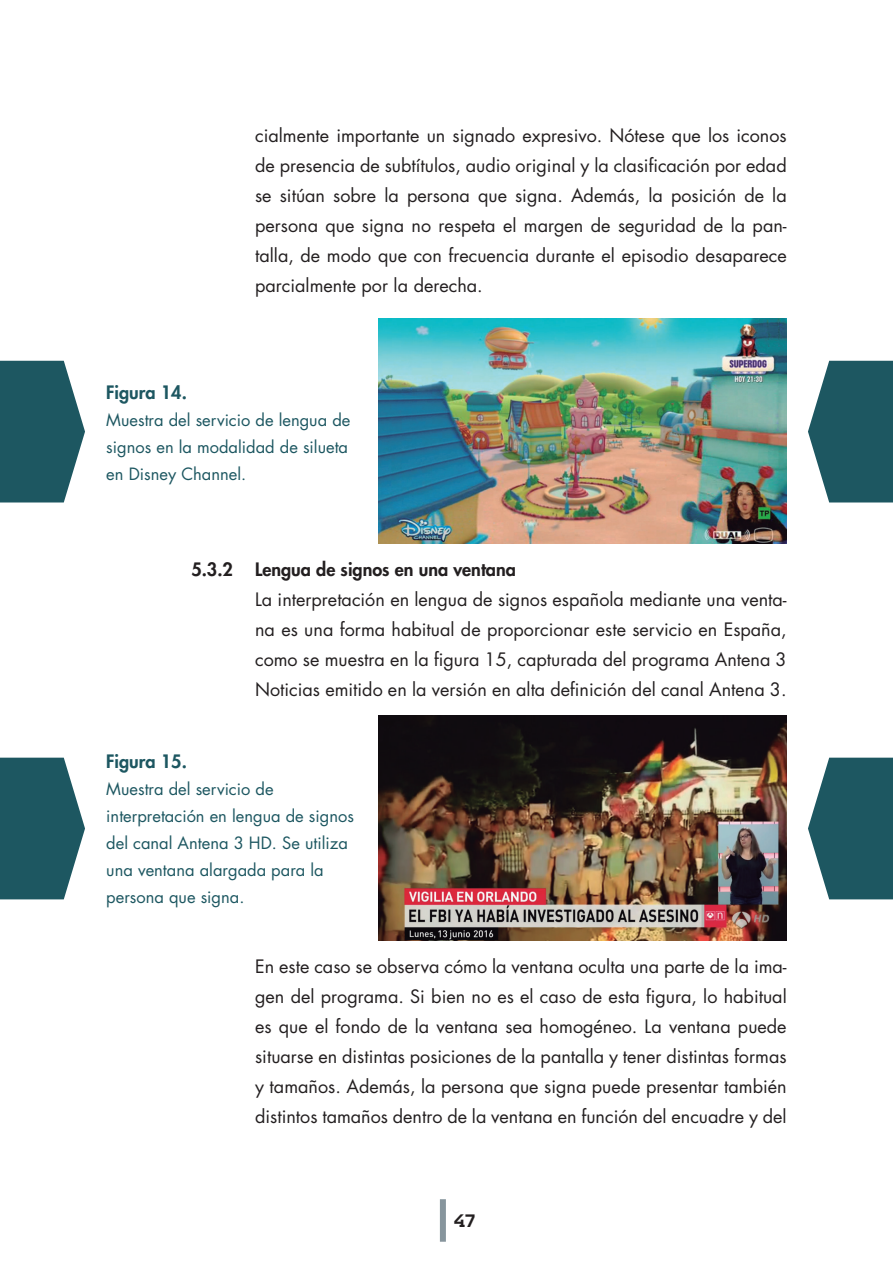
<style>
.page{position:relative;width:893px;height:1263px;background:#fff}
.page>*{position:absolute;margin:0;border:0;box-sizing:border-box;transform-origin:0 0}
.TXT_GNRAL{font:18px/30px "Futura Std";color:#231f20;text-align:justify}
.t1{font:800 18px "Futura Std";color:#231f20}
.t2{font:800 18px "Futura Std";color:#1d5761}
.t3{font:700 18px "Kontrapunkt Bob";color:#231f20}
.TXT_FIGURAS{font:16.5px/27px "Futura Std";color:#1d5761}
</style>
<div class="page">
<div style="left:440px;top:1199px;width:6px;height:43px;background:#87959d"></div>
<img style="left:378px;top:319px;width:409px;height:224px">
<svg style="left:0;top:361px;width:85px;height:141px"></svg>
<svg style="left:808px;top:361px;width:85px;height:141px"></svg>
<img style="left:378px;top:716px;width:409px;height:224px">
<svg style="left:0;top:758px;width:85px;height:141px"></svg>
<svg style="left:808px;top:758px;width:85px;height:141px"></svg>
<p class="TXT_GNRAL" style="left:255px;top:121px;width:533px">cialmente importante un signado expresivo. Nótese que los iconos de presencia de subtítulos, audio original y la clasificación por edad se sitúan sobre la persona que signa. Además, la posición de la persona que signa no respeta el margen de seguridad de la pan&shy;talla, de modo que con frecuencia durante el episodio desaparece parcialmente por la derecha.</p>
<h6 class="t2" style="left:106px;top:380px;width:82px">Figura 14.</h6>
<p class="TXT_FIGURAS" style="left:106px;top:406px;width:246px">Muestra del servicio de lengua de signos en la modalidad de silueta en Disney Channel.</p>
<h5 class="t1" style="left:191px;top:558px;width:326px">5.3.2 Lengua de signos en una ventana</h5>
<p class="TXT_GNRAL" style="left:255px;top:585px;width:533px">La interpretación en lengua de signos española mediante una venta&shy;na es una forma habitual de proporcionar este servicio en España, como se muestra en la figura 15, capturada del programa Antena 3<br>Noticias emitido en la versión en alta definición del canal Antena 3.</p>
<h6 class="t2" style="left:106px;top:750px;width:82px">Figura 15.</h6>
<p class="TXT_FIGURAS" style="left:106px;top:776px;width:249px">Muestra del servicio de interpretación en lengua de signos del canal Antena 3 HD. Se utiliza una ventana alargada para la persona que signa.</p>
<p class="TXT_GNRAL" style="left:255px;top:952px;width:533px">En este caso se observa cómo la ventana oculta una parte de la ima&shy;gen del programa. Si bien no es el caso de esta figura, lo habitual es que el fondo de la ventana sea homogéneo. La ventana puede situarse en distintas posiciones de la pantalla y tener distintas formas y tamaños. Además, la persona que signa puede presentar también distintos tamaños dentro de la ventana en función del encuadre y del</p>
<p class="t3" style="left:454px;top:1210px;width:23px">47</p>
</div>
